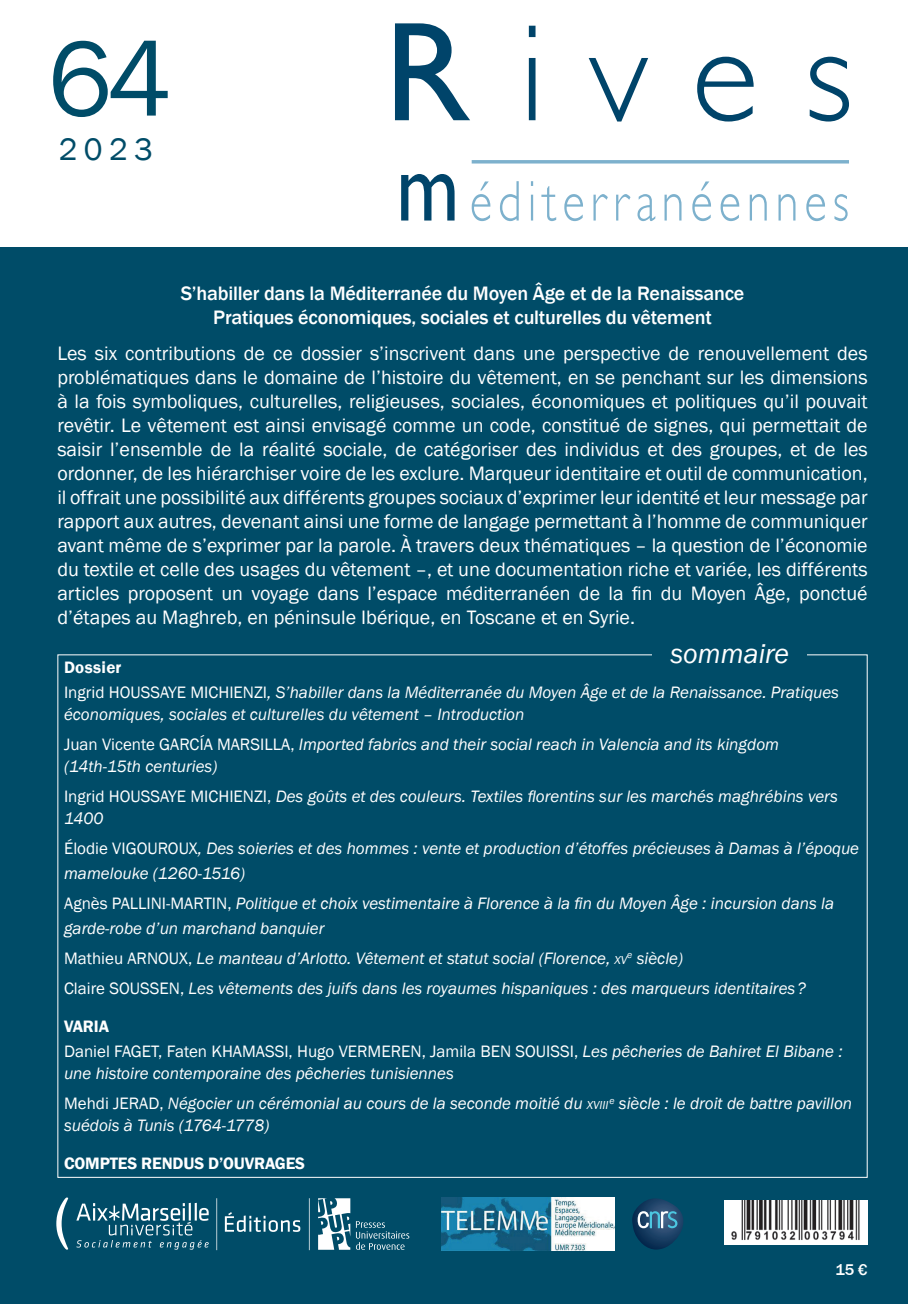
<style>
.page{position:relative;width:908px;height:1304px;background:#fff}
.page>*{position:absolute;margin:0;border:0;box-sizing:border-box;transform-origin:0 0}
.t1{font:110px "Franklin Gothic";color:#004c68}
.t2{font:32px "Franklin Gothic";color:#004c68}
.t3{font:italic 28px "Franklin Gothic";color:#fff}
.t4{font:20px/24px "Franklin Gothic";color:#fff;text-align:justify}
.t5{font:500 20px/24px "Franklin Gothic";letter-spacing:-.01em;color:#fff;text-align:center}
.t6{font:italic 17px/30.2px "Franklin Gothic";color:#fff}
.t7{font:17px/24.6px "Franklin Gothic";color:#fff}
.t8{font:600 17px "Franklin Gothic";letter-spacing:-.01em;color:#fff}
.t9{font:500 16px "Franklin Gothic";color:#fff}
.s1{font-weight:600;font-style:normal}
.s2{font-style:normal}
.s3{font-size:11.8px}
.s4{font-weight:600}
.s5{font-style:italic}
</style>
<div class="page">
<div style="left:0;top:247px;width:907px;height:1057px;background:#004c68"></div>
<svg style="left:632px;top:1198px;width:51px;height:52px"></svg>
<img style="left:441px;top:1198px;width:173px;height:52px">
<svg style="left:401px;top:174px;width:53px;height:47px"></svg>
<svg style="left:471px;top:181px;width:19px;height:40px"></svg>
<svg style="left:500px;top:181px;width:18px;height:40px"></svg>
<hr style="left:530px;top:195px;width:3px;height:26px;background:#7db1cd">
<svg style="left:530px;top:181px;width:3px;height:5px"></svg>
<svg style="left:541px;top:186px;width:15px;height:35px"></svg>
<svg style="left:564px;top:194px;width:18px;height:27px"></svg>
<svg style="left:593px;top:194px;width:14px;height:27px"></svg>
<svg style="left:616px;top:194px;width:14px;height:27px"></svg>
<svg style="left:637px;top:194px;width:18px;height:27px"></svg>
<svg style="left:664px;top:194px;width:17px;height:27px"></svg>
<svg style="left:692px;top:181px;width:18px;height:40px"></svg>
<svg style="left:720px;top:194px;width:19px;height:27px"></svg>
<svg style="left:749px;top:194px;width:17px;height:27px"></svg>
<svg style="left:778px;top:194px;width:17px;height:27px"></svg>
<svg style="left:806px;top:194px;width:18px;height:27px"></svg>
<svg style="left:834px;top:194px;width:13px;height:27px"></svg>
<svg style="left:395px;top:23px;width:75px;height:97px"></svg>
<svg style="left:528px;top:26px;width:7px;height:94px"></svg>
<svg style="left:588px;top:58px;width:60px;height:64px"></svg>
<svg style="left:697px;top:57px;width:56px;height:65px"></svg>
<svg style="left:809px;top:57px;width:39px;height:65px"></svg>
<svg style="left:471px;top:160px;width:377px;height:4px;background:#8ebbd3"></svg>
<div style="left:723px;top:1200px;width:144px;height:45px;background:#fff"></div>
<img style="left:731px;top:1200px;width:129px;height:40px">
<svg style="left:225px;top:1212px;width:75px;height:20px"></svg>
<svg style="left:356px;top:1221px;width:53px;height:29px"></svg>
<svg style="left:318px;top:1198px;width:32px;height:52px"></svg>
<hr style="left:216px;top:1198px;width:1px;height:52px;background:#fff">
<hr style="left:309px;top:1198px;width:1px;height:52px;background:#fff">
<svg style="left:56px;top:1197px;width:12px;height:53px"></svg>
<svg style="left:76px;top:1203px;width:132px;height:47px"></svg>
<h1 class="t1" style="left:48px;top:11px;width:126px">64</h1>
<h2 class="t2" style="left:59px;top:129px;width:96px">2023</h2>
<p class="t5" style="left:180px;top:282px;width:565px">S’habiller dans la Méditerranée du Moyen Âge et de la Renaissance<br>Pratiques économiques, sociales et culturelles du vêtement</p>
<p class="t4" style="left:57px;top:341px;width:811px">Les six contributions de ce dossier s’inscrivent dans une perspective de renouvellement des problématiques dans le domaine de l’histoire du vêtement, en se penchant sur les dimensions à la fois symboliques, culturelles, religieuses, sociales, économiques et politiques qu’il pouvait revêtir. Le vêtement est ainsi envisagé comme un code, constitué de signes, qui permettait de saisir l’ensemble de la réalité sociale, de catégoriser des individus et des groupes, et de les ordonner, de les hiérarchiser voire de les exclure. Marqueur identitaire et outil de communication, il offrait une possibilité aux différents groupes sociaux d’exprimer leur identité et leur message par rapport aux autres, devenant ainsi une forme de langage permettant à l’homme de communiquer avant même de s’exprimer par la parole. À travers deux thématiques – la question de l’économie du textile et celle des usages du vêtement –, et une documentation riche et variée, les différents articles proposent un voyage dans l’espace méditerranéen de la fin du Moyen Âge, ponctué d’étapes au Maghreb, en péninsule Ibérique, en Toscane et en Syrie.</p>
<h3 class="t3" style="left:670px;top:636px;width:120px">sommaire</h3>
<p class="t6" style="left:64px;top:655px;width:776px;line-height:24.6px"><span class="s1">Dossier<br></span><span class="s2">Ingrid HOUSSAYE MICHIENZI</span>, S’habiller dans la Méditerranée du Moyen Âge et de la Renaissance. Pratiques</p>
<p class="t6" style="left:64px;top:699px;width:716px">économiques, sociales et culturelles du vêtement – Introduction<br><span class="s2">Juan Vicente GARCÍA MARSILLA,</span> Imported fabrics and their social reach in Valencia and its kingdom</p>
<p class="t6" style="left:64px;top:751px;width:775px">(14th‑15th centuries)<br><span class="s2">Ingrid HOUSSAYE MICHIENZI,</span> Des goûts et des couleurs. Textiles florentins sur les marchés maghrébins vers</p>
<p class="t6" style="left:64px;top:804px;width:796px">1400<br><span class="s2">Élodie VIGOUROUX</span>, Des soieries et des hommes : vente et production d’étoffes précieuses à Damas à l’époque</p>
<p class="t6" style="left:64px;top:858px;width:771px">mamelouke (1260‑1516)<br><span class="s2">Agnès PALLINI-MARTIN,</span> Politique et choix vestimentaire à Florence à la fin du Moyen Âge : incursion dans la</p>
<p class="t6" style="left:64px;top:913px;width:743px">garde-robe d’un marchand banquier<br><span class="s2">Mathieu ARNOUX,</span> Le manteau d’Arlotto. Vêtement et statut social (Florence, <span class="s3">XV</span><sup>e</sup> siècle)<br><span class="s2">Claire SOUSSEN,</span> Les vêtements des juifs dans les royaumes hispaniques : des marqueurs identitaires ?</p>
<p class="t7" style="left:64px;top:1015px;width:779px"><span class="s4">VARIA<br></span>Daniel FAGET, Faten KHAMASSI, Hugo VERMEREN, Jamila BEN SOUISSI, <span class="s5">Les pêcheries de Bahiret El Bibane :</span></p>
<p class="t6" style="left:64px;top:1058px;width:789px">une histoire contemporaine des pêcheries tunisiennes<br><span class="s2">Mehdi JERAD,</span> Négocier un cérémonial au cours de la seconde moitié du <span class="s3">XVIII</span><sup>e</sup> siècle : le droit de battre pavillon</p>
<p class="t6" style="left:64px;top:1111px;width:207px">suédois à Tunis (1764-1778)</p>
<p class="t8" style="left:64px;top:1153px;width:242px">COMPTES RENDUS D’OUVRAGES</p>
<p class="t9" style="left:835px;top:1259px;width:34px">15 €</p>
</div>
